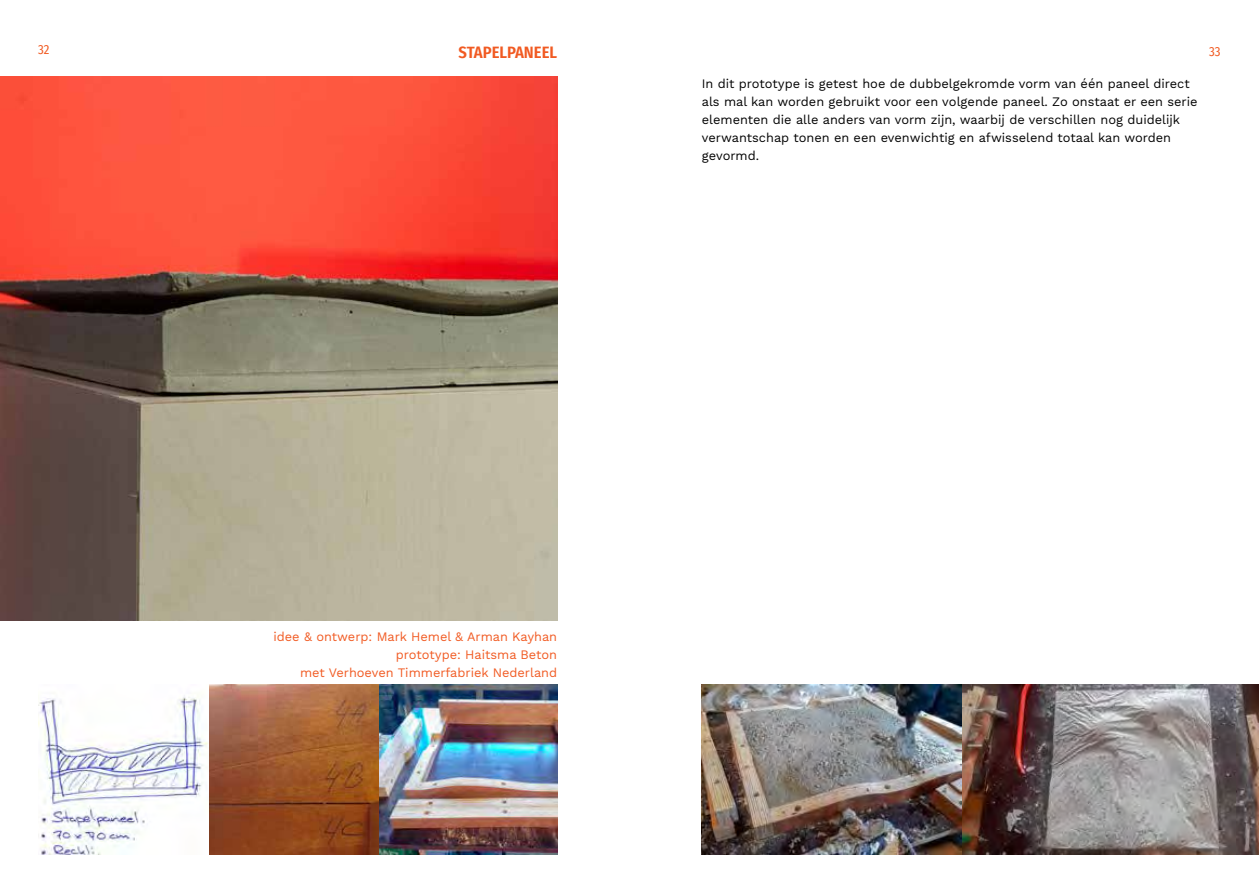
<style>
.page{position:relative;width:1259px;height:893px;background:#fff}
.page>*{position:absolute;margin:0;border:0;box-sizing:border-box;transform-origin:0 0}
.t1{font:600 16.5px "Fira Sans Condensed";color:#f15a22}
.t2{font:12.75px/18px "Work Sans";color:#000}
.t3{font:12.75px/18px "Work Sans";color:#f15a22;text-align:right}
.t4{font:12.75px "Fira Sans Condensed";color:#f15a22}
</style>
<div class="page">
<img style="left:38px;top:685px;width:519px;height:170px">
<img style="left:702px;top:685px;width:557px;height:170px">
<img style="left:0;top:77px;width:557px;height:544px">
<p class="t4" style="left:38px;top:40px;width:13px">32</p>
<p class="t1" style="left:459px;top:39px;width:100px">STAPELPANEEL</p>
<p class="t4" style="left:1209px;top:41px;width:13px">33</p>
<p class="t2" style="left:702px;top:76px;width:497px">In dit prototype is getest hoe de dubbelgekromde vorm van één paneel direct als mal kan worden gebruikt voor een volgende paneel. Zo onstaat er een serie elementen die alle anders van vorm zijn, waarbij de verschillen nog duidelijk verwantschap tonen en een evenwichtig en afwisselend totaal kan worden gevormd.</p>
<p class="t3" style="left:273px;top:628px;width:285px">idee &amp; ontwerp: Mark Hemel &amp; Arman Kayhan prototype: Haitsma Beton<br>met Verhoeven Timmerfabriek Nederland</p>
</div>
